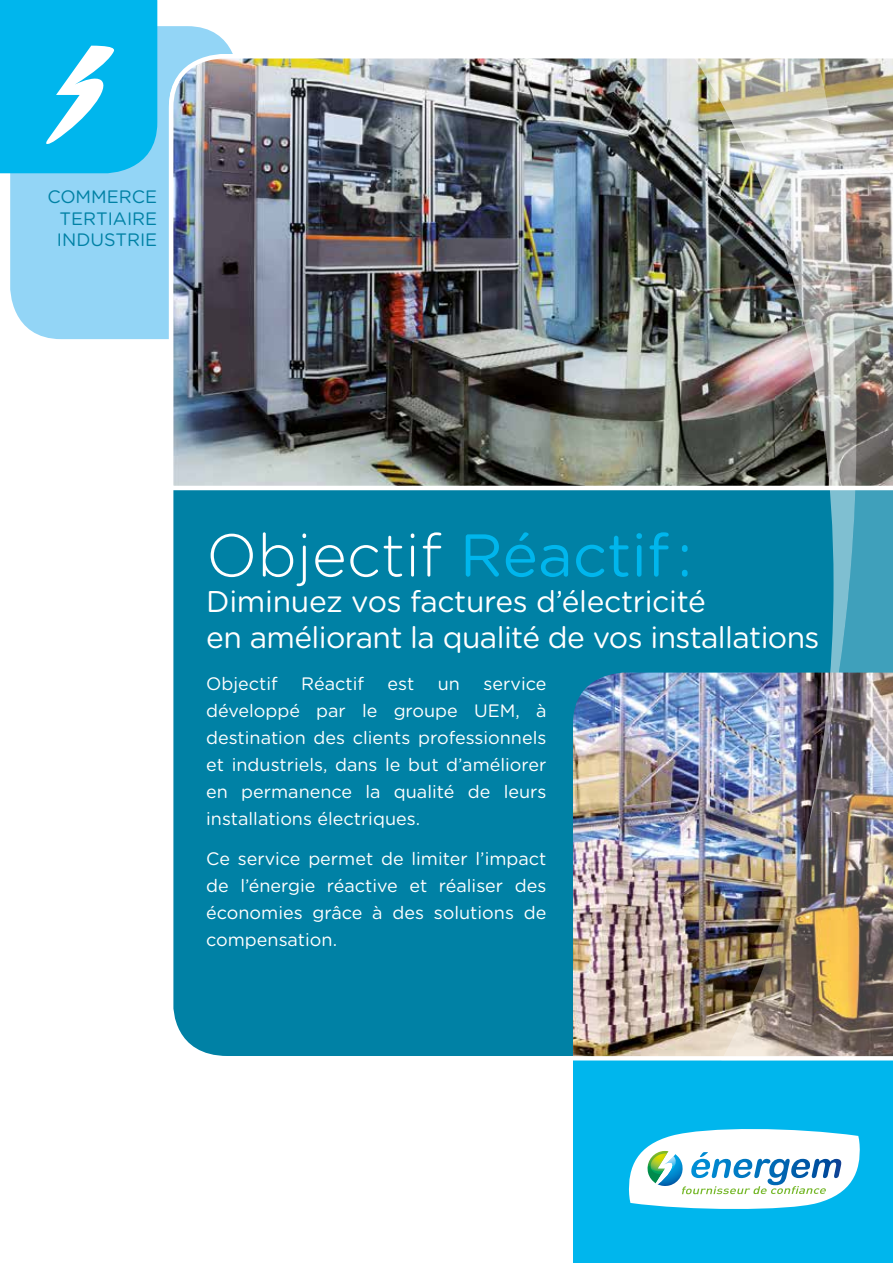
<style>
.page{position:relative;width:893px;height:1263px;background:#fff}
.page>*{position:absolute;margin:0;border:0;box-sizing:border-box;transform-origin:0 0}
.t1{font:300 60px "Gotham Rounded";color:#fff}
.t2{font:30px/36px "Gotham Rounded";letter-spacing:-.02em;color:#fff}
.t3{font:18px/27px "Gotham Rounded";color:#fff;text-align:justify}
.t4{font:18px/21.6px "Gotham Rounded";color:#0081a5;text-align:justify}
.s1{font-weight:400;color:#00b6ed}
</style>
<div class="page">
<div style="left:10px;top:26px;width:228px;height:313px;background:#93d5f6;border-radius:51px"></div>
<div style="left:573px;top:1063px;width:320px;height:200px;background:#00b6ed"></div>
<div style="left:173px;top:492px;width:720px;height:571px;background:#0081a5"></div>
<img style="left:167px;top:52px;width:526px;height:440px">
<svg style="left:629px;top:1129px;width:231px;height:80px"></svg>
<img style="left:573px;top:673px;width:148px;height:383px">
<img style="left:721px;top:58px;width:172px;height:1002px">
<img style="left:693px;top:58px;width:164px;height:778px">
<svg style="left:0;top:0;width:157px;height:173px;background:#17bcee"></svg>
<p class="t4" style="left:57px;top:185px;width:102px;text-indent:-9px">COMMERCE TERTIAIRE INDUSTRIE</p>
<h1 class="t1" style="left:206px;top:515px;width:488px">Objectif <span class="s1">Réactif :</span></h1>
<h2 class="t2" style="left:206px;top:582px;width:615px">Diminuez vos factures d’électricité<br>en améliorant la qualité de vos installations</h2>
<p class="t3" style="left:206px;top:670px;width:73px">Objectif</p>
<p class="t3" style="left:301px;top:670px;width:64px">Réactif</p>
<p class="t3" style="left:388px;top:670px;width:28px">est</p>
<p class="t3" style="left:438px;top:670px;width:24px">un</p>
<p class="t3" style="left:206px;top:670px;width:342px;text-indent:277px">service développé par le groupe UEM, à destination des clients professionnels et industriels, dans le but d’améliorer en permanence la qualité de leurs installations électriques.</p>
<p class="t3" style="left:206px;top:844px;width:342px">Ce service permet de limiter l’impact de l’énergie réactive et réaliser des économies grâce à des solutions de compensation.</p>
</div>
